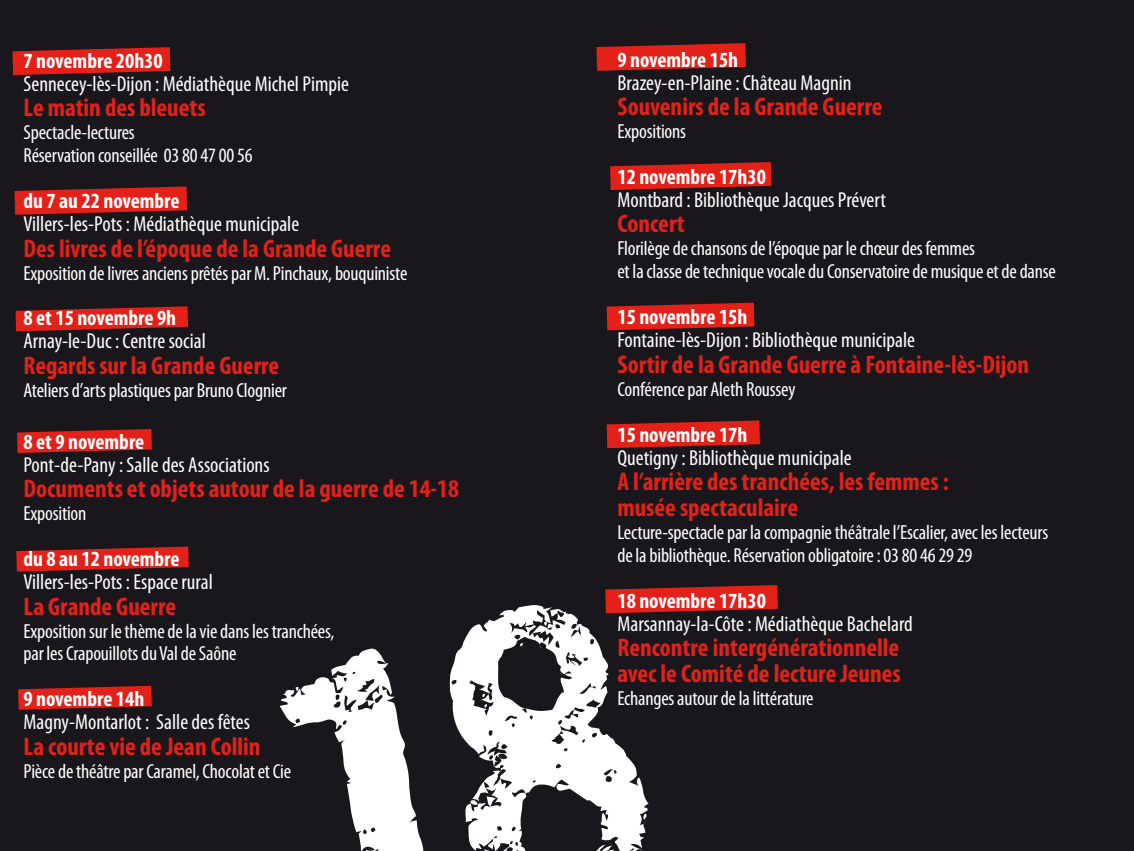
<style>
.page{position:relative;width:1134px;height:851px;background:#fff}
.page>*{position:absolute;margin:0;border:0;box-sizing:border-box;transform-origin:0 0}
.t1{font:700 condensed 25.6px/25.6px "Myriad Pro";color:#e32119}
.t2{font:condensed 21.6px "Myriad Pro";color:#fff}
.t3{font:700 condensed 21.6px "Myriad Pro";color:#fff}
.t4{font:condensed 20.4px/23px "Myriad Pro";letter-spacing:-.01em;color:#fff}
</style>
<div class="page">
<div style="left:0;top:0;width:1134px;height:850px;background:#1a171c"></div>
<svg style="left:280px;top:605px;width:369px;height:245px"></svg>
<svg style="left:12px;top:47px;width:158px;height:28px;background:#c31f19"></svg>
<svg style="left:15px;top:186px;width:172px;height:29px"></svg>
<svg style="left:16px;top:306px;width:172px;height:25px;background:#be1f19"></svg>
<svg style="left:17px;top:429px;width:135px;height:24px;background:#c41f19"></svg>
<svg style="left:16px;top:546px;width:173px;height:25px"></svg>
<svg style="left:18px;top:685px;width:134px;height:24px;background:#c31f19"></svg>
<svg style="left:596px;top:43px;width:150px;height:28px;background:#c31f19"></svg>
<svg style="left:610px;top:162px;width:161px;height:28px;background:#c41f19"></svg>
<svg style="left:607px;top:302px;width:147px;height:28px;background:#c41f19"></svg>
<svg style="left:607px;top:420px;width:153px;height:28px;background:#c41f19"></svg>
<svg style="left:605px;top:585px;width:173px;height:28px;background:#c31f19"></svg>
<p class="t3" style="left:24px;top:47px;width:141px">7 novembre 20h30</p>
<p class="t2" style="left:24px;top:70px;width:327px">Sennecey-lès-Dijon : Médiathèque Michel Pimpie</p>
<p class="t1" style="left:24px;top:94px;width:184px">Le matin des bleuets</p>
<p class="t4" style="left:24px;top:121px;width:230px">Spectacle-lectures<br>Réservation conseillée 03 80 47 00 56</p>
<p class="t3" style="left:24px;top:187px;width:158px">du 7 au 22 novembre</p>
<p class="t2" style="left:24px;top:211px;width:277px">Villers-les-Pots : Médiathèque municipale</p>
<p class="t1" style="left:24px;top:235px;width:369px">Des livres de l’époque de la Grande Guerre</p>
<p class="t4" style="left:24px;top:261px;width:385px">Exposition de livres anciens prêtés par M. Pinchaux, bouquiniste</p>
<p class="t3" style="left:24px;top:305px;width:154px">8 et 15 novembre 9h</p>
<p class="t2" style="left:24px;top:328px;width:184px">Arnay-le-Duc : Centre social</p>
<p class="t1" style="left:24px;top:352px;width:257px">Regards sur la Grande Guerre</p>
<p class="t4" style="left:24px;top:378px;width:265px">Ateliers d’arts plastiques par Bruno Clognier</p>
<p class="t3" style="left:24px;top:428px;width:122px">8 et 9 novembre</p>
<p class="t2" style="left:24px;top:451px;width:248px">Pont-de-Pany : Salle des Associations</p>
<p class="t1" style="left:24px;top:475px;width:437px">Documents et objets autour de la guerre de 14-18</p>
<p class="t4" style="left:24px;top:501px;width:64px">Exposition</p>
<p class="t3" style="left:24px;top:545px;width:158px">du 8 au 12 novembre</p>
<p class="t2" style="left:24px;top:568px;width:191px">Villers-les-Pots : Espace rural</p>
<p class="t1" style="left:24px;top:592px;width:154px">La Grande Guerre</p>
<p class="t4" style="left:24px;top:619px;width:312px">Exposition sur le thème de la vie dans les tranchées, par les Crapouillots du Val de Saône</p>
<p class="t3" style="left:24px;top:685px;width:122px">9 novembre 14h</p>
<p class="t2" style="left:24px;top:709px;width:228px">Magny-Montarlot : Salle des fêtes</p>
<p class="t1" style="left:24px;top:733px;width:239px">La courte vie de Jean Collin</p>
<p class="t4" style="left:24px;top:759px;width:269px">Pièce de théâtre par Caramel, Chocolat et Cie</p>
<p class="t3" style="left:617px;top:46px;width:122px">9 novembre 15h</p>
<p class="t2" style="left:617px;top:69px;width:236px">Brazey-en-Plaine : Château Magnin</p>
<p class="t1" style="left:617px;top:93px;width:266px">Souvenirs de la Grande Guerre</p>
<p class="t4" style="left:617px;top:119px;width:70px">Expositions</p>
<p class="t3" style="left:617px;top:163px;width:150px">12 novembre 17h30</p>
<p class="t2" style="left:617px;top:187px;width:270px">Montbard : Bibliothèque Jacques Prévert</p>
<p class="t1" style="left:617px;top:210px;width:69px">Concert</p>
<p class="t4" style="left:617px;top:237px;width:440px">Florilège de chansons de l’époque par le chœur des femmes<br>et la classe de technique vocale du Conservatoire de musique et de danse</p>
<p class="t3" style="left:617px;top:303px;width:131px">15 novembre 15h</p>
<p class="t2" style="left:617px;top:327px;width:299px">Fontaine-lès-Dijon : Bibliothèque municipale</p>
<p class="t1" style="left:617px;top:351px;width:413px">Sortir de la Grande Guerre à Fontaine-lès-Dijon</p>
<p class="t4" style="left:617px;top:377px;width:180px">Conférence par Aleth Roussey</p>
<p class="t3" style="left:617px;top:421px;width:131px">15 novembre 17h</p>
<p class="t2" style="left:617px;top:444px;width:236px">Quetigny : Bibliothèque municipale</p>
<p class="t1" style="left:617px;top:468px;width:333px">A l’arrière des tranchées, les femmes : musée spectaculaire</p>
<p class="t4" style="left:617px;top:520px;width:432px">Lecture-spectacle par la compagnie théâtrale l’Escalier, avec les lecteurs de la bibliothèque. Réservation obligatoire : 03 80 46 29 29</p>
<p class="t3" style="left:617px;top:586px;width:150px">18 novembre 17h30</p>
<p class="t2" style="left:617px;top:610px;width:297px">Marsannay-la-Côte : Médiathèque Bachelard</p>
<p class="t1" style="left:617px;top:634px;width:285px">Rencontre intergénérationnelle avec le Comité de lecture Jeunes</p>
<p class="t4" style="left:617px;top:686px;width:198px">Echanges autour de la littérature</p>
</div>
